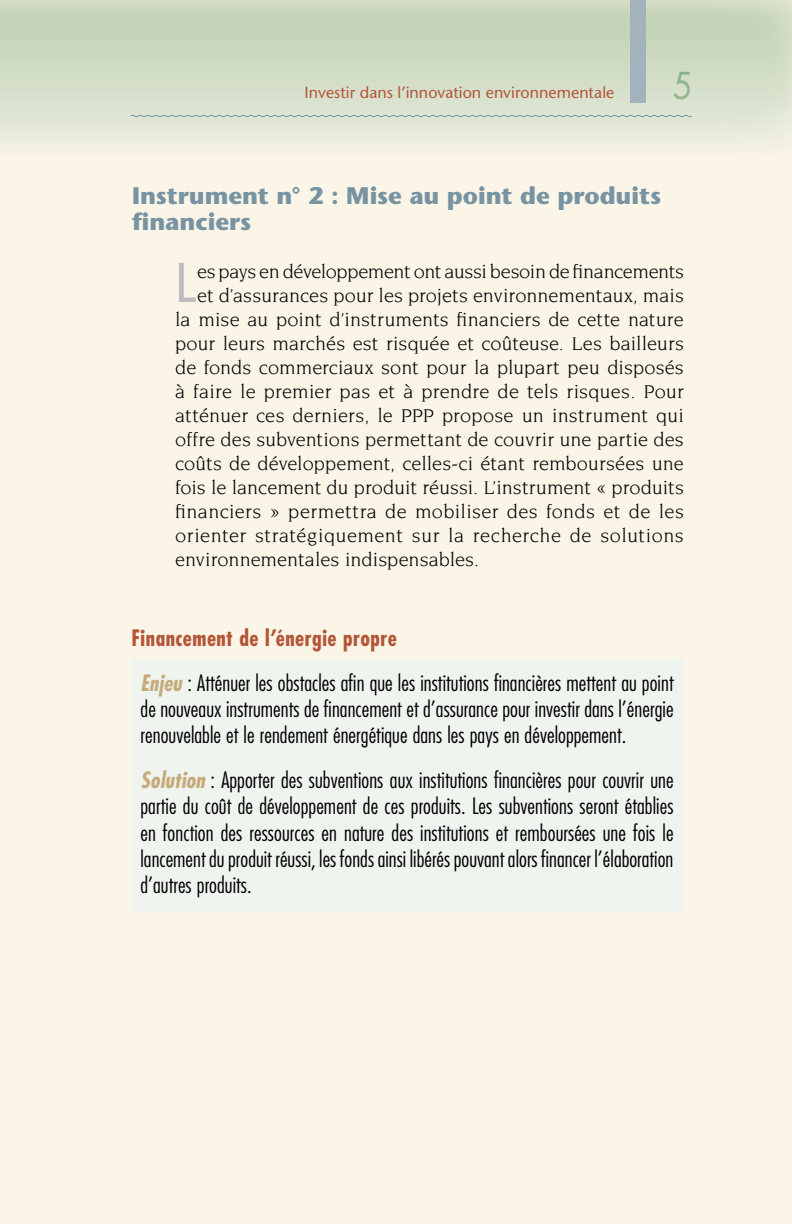
<style>
.page{position:relative;width:792px;height:1224px;background:#fbf5e8}
.page>*{position:absolute;margin:0;border:0;box-sizing:border-box;transform-origin:0 0}
.t1{font:51.8px "Futura";color:#bcbdc0}
.t2{font:700 24px/26px "Stone Sans";color:#7893a1}
.t3{font:300 condensed 22px/26.4px "Futura";letter-spacing:.005em;color:#000}
.t4{font:20px "Novarese";letter-spacing:.005em;color:#000}
.t5{font:20px "Novarese";letter-spacing:-.025em;color:#000}
.t6{font:20px "Novarese";letter-spacing:.025em;color:#000}
.t7{font:16px "Stone Sans";color:#b35637}
.s1{font-weight:700;color:#b35637}
.s2{font-weight:700;font-style:italic;color:#c6ab7a}
</style>
<div class="page">
<div style="left:0;top:0;width:792px;height:159px;background:linear-gradient(to bottom,#bfd0b3,#efefe2)"></div>
<div style="left:630px;top:0;width:16px;height:103px;background:#a3b2bd"></div>
<svg style="left:130px;top:114px;width:563px;height:4px;background:#c2cec5"></svg>
<div style="left:132px;top:658px;width:552px;height:254px;background:#eff4ef"></div>
<svg style="left:674px;top:72px;width:16px;height:28px"></svg>
<p class="t7" style="left:305px;top:82px;width:311px">Investir dans l’innovation environnementale</p>
<p class="t2" style="left:132px;top:183px;width:531px">Instrument n° 2 : Mise au point de produits financiers</p>
<h1 class="t1" style="left:175px;top:249px;width:21px">L</h1>
<p class="t5" style="left:197px;top:261px;width:489px">es pays en développement ont aussi besoin de financements</p>
<p class="t4" style="left:197px;top:285px;width:488px">et d’assurances pour les projets environnementaux, mais</p>
<p class="t4" style="left:175px;top:309px;width:510px">la mise au point d’instruments financiers de cette nature</p>
<p class="t4" style="left:175px;top:333px;width:510px">pour leurs marchés est risquée et coûteuse. Les bailleurs</p>
<p class="t4" style="left:175px;top:357px;width:510px">de fonds commerciaux sont pour la plupart peu disposés</p>
<p class="t4" style="left:175px;top:381px;width:510px">à faire le premier pas et à prendre de tels risques. Pour</p>
<p class="t4" style="left:175px;top:405px;width:510px">atténuer ces derniers, le PPP propose un instrument qui</p>
<p class="t4" style="left:175px;top:429px;width:510px">offre des subventions permettant de couvrir une partie des</p>
<p class="t4" style="left:175px;top:453px;width:510px">coûts de développement, celles-ci étant remboursées une</p>
<p class="t4" style="left:175px;top:477px;width:510px">fois le lancement du produit réussi. L’instrument « produits</p>
<p class="t4" style="left:175px;top:501px;width:510px">financiers » permettra de mobiliser des fonds et de les</p>
<p class="t6" style="left:175px;top:525px;width:510px">orienter stratégiquement sur la recherche de solutions</p>
<p class="t4" style="left:175px;top:549px;width:305px">environnementales indispensables.</p>
<p class="t3" style="left:141px;top:616px;width:535px;line-height:44.4px;text-indent:-9px"><span class="s1">Financement de l’énergie propre<br></span><span class="s2">Enjeu</span> : Atténuer les obstacles afin que les institutions financières mettent au point</p>
<p class="t3" style="left:141px;top:696px;width:535px">de nouveaux instruments de financement et d’assurance pour investir dans l’énergie renouvelable et le rendement énergétique dans les pays en développement.</p>
<p class="t3" style="left:140px;top:766px;width:535px;text-align:justify"><span class="s2">Solution</span> : Apporter des subventions aux institutions financières pour couvrir une partie du coût de développement de ces produits. Les subventions seront établies en fonction des ressources en nature des institutions et remboursées une fois le lancement du produit réussi, les fonds ainsi libérés pouvant alors financer l’élaboration d’autres produits.</p>
</div>
